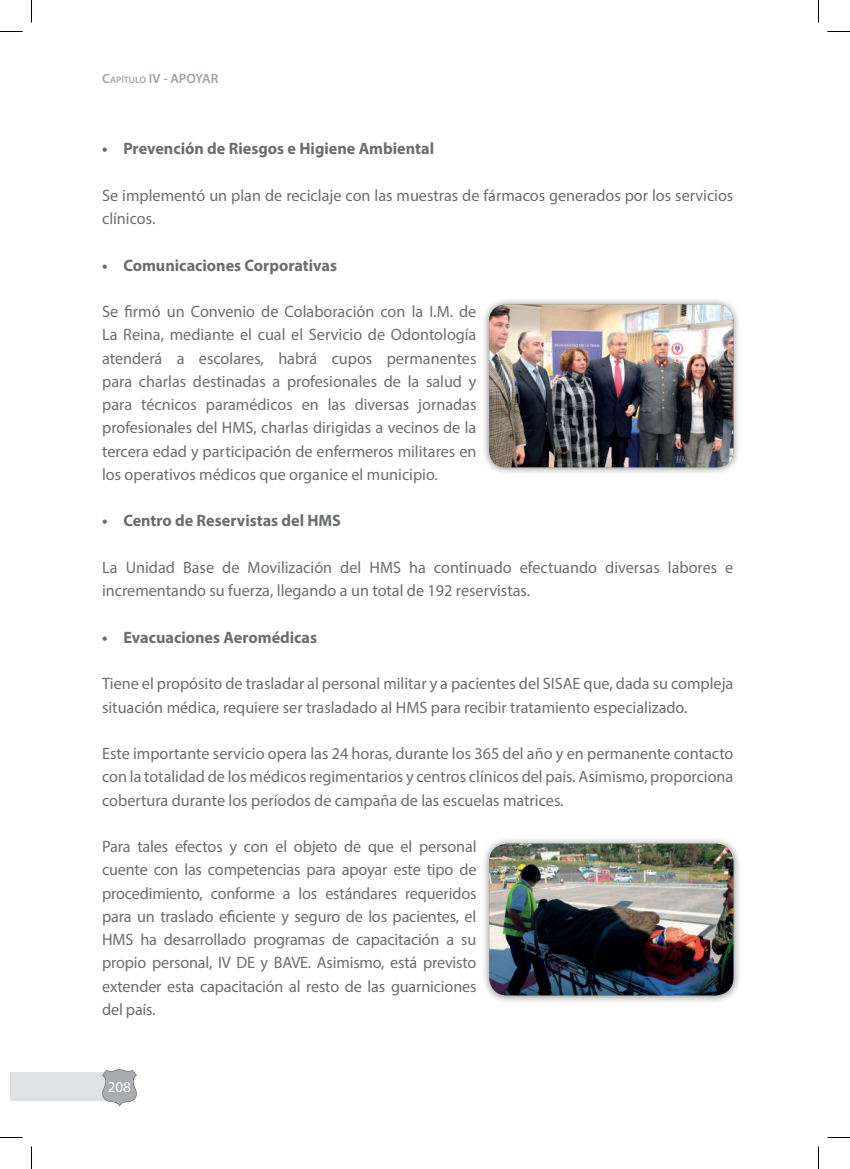
<style>
.page{position:relative;width:850px;height:1169px;background:#fff}
.page>*{position:absolute;margin:0;border:0;box-sizing:border-box;transform-origin:0 0}
.t1{font:16.5px/23.2px "Myriad Pro";color:#6c6d70}
.t2{font:700 16.5px "Myriad Pro";color:#6c6d70}
.t3{font:15px "Myriad Pro";color:#fff}
.t4{font:600 13.5px "Myriad Pro";color:#9ca899}
.s1{font-size:9.45px}
</style>
<div class="page">
<div style="left:481px;top:836px;width:260px;height:168px;background:#231f20;opacity:.56"></div>
<img style="left:489px;top:843px;width:244px;height:152px">
<div style="left:481px;top:297px;width:260px;height:178px;background:#231f20;opacity:.56"></div>
<img style="left:489px;top:304px;width:244px;height:163px">
<div style="left:10px;top:1072px;width:119px;height:28px;background:#e0e1e3"></div>
<svg style="left:102px;top:1069px;width:35px;height:37px"></svg>
<svg style="left:0;top:31px;width:22px;height:1px"></svg>
<svg style="left:827px;top:31px;width:23px;height:1px"></svg>
<svg style="left:0;top:1137px;width:22px;height:1px"></svg>
<svg style="left:827px;top:1137px;width:23px;height:1px"></svg>
<svg style="left:31px;top:0;width:1px;height:22px"></svg>
<svg style="left:31px;top:1146px;width:1px;height:23px"></svg>
<svg style="left:818px;top:0;width:1px;height:22px"></svg>
<svg style="left:818px;top:1146px;width:1px;height:23px"></svg>
<p class="t4" style="left:102px;top:69px;width:78px">C<span class="s1">APÍTULO</span> IV - APO</p>
<p class="t4" style="left:196px;top:69px;width:24px">YAR</p>
<p class="t2" style="left:102px;top:138px;width:333px">• Prevención de Riesgos e Higiene Ambiental</p>
<p class="t1" style="left:102px;top:183px;width:632px">Se implementó un plan de reciclaje con las muestras de fármacos generados por los servicios clínicos.</p>
<p class="t2" style="left:102px;top:254px;width:236px">• Comunicaciones Corporativas</p>
<p class="t1" style="left:102px;top:300px;width:376px;text-align:justify">Se firmó un Convenio de Colaboración con la I.M. de La Reina, mediante el cual el Servicio de Odontología atenderá a escolares, habrá cupos permanentes para charlas destinadas a profesionales de la salud y para técnicos paramédicos en las diversas jornadas profesionales del HMS, charlas dirigidas a vecinos de la tercera edad y participación de enfermeros militares en los operativos médicos que organice el municipio.</p>
<p class="t2" style="left:102px;top:510px;width:240px">• Centro de Reservistas del HMS</p>
<p class="t1" style="left:102px;top:555px;width:632px">La Unidad Base de Movilización del HMS ha continuado efectuando diversas labores e incrementando su fuerza, llegando a un total de 192 reservistas.</p>
<p class="t2" style="left:102px;top:626px;width:216px">• Evacuaciones Aeromédicas</p>
<p class="t1" style="left:102px;top:672px;width:633px">Tiene el propósito de trasladar al personal militar y a pacientes del SISAE que, dada su compleja situación médica, requiere ser trasladado al HMS para recibir tratamiento especializado.</p>
<p class="t1" style="left:102px;top:741px;width:633px;text-align:justify">Este importante servicio opera las 24 horas, durante los 365 del año y en permanente contacto con la totalidad de los médicos regimentarios y centros clínicos del país. Asimismo, proporciona cobertura durante los períodos de campaña de las escuelas matrices.</p>
<p class="t1" style="left:102px;top:834px;width:376px;text-align:justify">Para tales efectos y con el objeto de que el personal cuente con las competencias para apoyar este tipo de procedimiento, conforme a los estándares requeridos para un traslado eficiente y seguro de los pacientes, el HMS ha desarrollado programas de capacitación a su propio personal, IV DE y BAVE. Asimismo, está previsto extender esta capacitación al resto de las guarniciones del país.</p>
<p class="t3" style="left:108px;top:1078px;width:25px">208</p>
</div>
